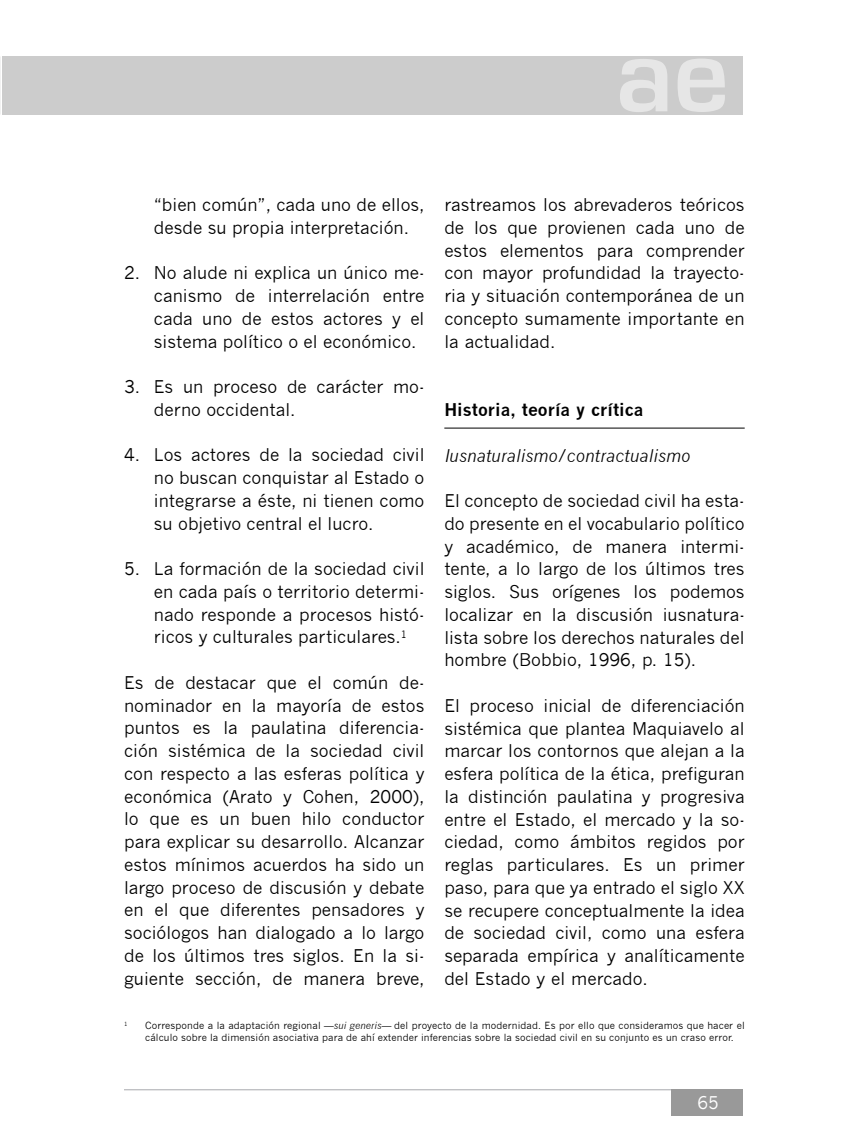
<style>
.page{position:relative;width:844px;height:1141px;background:#fff}
.page>*{position:absolute;margin:0;border:0;box-sizing:border-box;transform-origin:0 0}
.t1{font:17.15px/22.8px "News Gothic";color:#000;text-align:justify}
.t2{font:italic 17.15px "News Gothic";color:#000}
.t3{font:700 17.15px "News Gothic";color:#000}
.t4{font:17.15px "News Gothic";color:#fff}
.t5{font:9.62px/11.5px "News Gothic";letter-spacing:.01em;color:#000}
.t6{font:5.6px "News Gothic";color:#000}
.s1{font-style:italic}
</style>
<div class="page">
<div style="left:2px;top:56px;width:740px;height:59px;background:#ccc"></div>
<svg style="left:620px;top:59px;width:47px;height:53px"></svg>
<svg style="left:678px;top:59px;width:46px;height:53px"></svg>
<hr style="left:124px;top:1089px;width:618px;height:1px;background:#a7a9ac">
<div style="left:671px;top:1090px;width:71px;height:26px;background:#999"></div>
<hr style="left:444px;top:428px;width:300px;height:1px;background:#000">
<p class="t1" style="left:154px;top:194px;width:272px">“bien común”, cada uno de ellos, desde su propia interpretación.</p>
<p class="t1" style="left:154px;top:262px;width:272px;text-indent:-30px">2. No alude ni explica un único me&shy;canismo de interrelación entre cada uno de estos actores y el sistema político o el económico.</p>
<p class="t1" style="left:154px;top:376px;width:272px;text-indent:-30px">3. Es un proceso de carácter mo&shy;derno occidental.</p>
<p class="t1" style="left:154px;top:444px;width:272px;text-indent:-30px">4. Los actores de la sociedad civil no buscan conquistar al Estado o integrarse a éste, ni tienen como su objetivo central el lucro.</p>
<p class="t1" style="left:154px;top:558px;width:272px;text-indent:-30px">5. La formación de la sociedad civil en cada país o territorio determi&shy;nado responde a procesos histó&shy;ricos y culturales particulares.<sup>1</sup></p>
<p class="t1" style="left:124px;top:671px;width:302px">Es de destacar que el común de&shy;nominador en la mayoría de estos puntos es la paulatina diferencia&shy;ción sistémica de la sociedad civil con respecto a las esferas política y económica (Arato y Cohen, 2000), lo que es un buen hilo conductor para explicar su desarrollo. Alcanzar estos mínimos acuerdos ha sido un largo proceso de discusión y debate en el que diferentes pensadores y sociólogos han dialogado a lo largo de los últimos tres siglos. En la si&shy;guiente sección, de manera breve,</p>
<p class="t1" style="left:444px;top:194px;width:302px">rastreamos los abrevaderos teóricos de los que provienen cada uno de estos elementos para comprender con mayor profundidad la trayecto&shy;ria y situación contemporánea de un concepto sumamente importante en la actualidad.</p>
<p class="t3" style="left:444px;top:399px;width:201px">Historia, teoría y crítica</p>
<p class="t2" style="left:444px;top:445px;width:248px">Iusnaturalismo/contractualismo</p>
<p class="t1" style="left:444px;top:489px;width:302px">El concepto de sociedad civil ha esta&shy;do presente en el vocabulario político y académico, de manera intermi&shy;tente, a lo largo de los últimos tres siglos. Sus orígenes los podemos localizar en la discusión iusnatura&shy;lista sobre los derechos naturales del hombre (Bobbio, 1996, p. 15).</p>
<p class="t1" style="left:444px;top:694px;width:302px">El proceso inicial de diferenciación sistémica que plantea Maquiavelo al marcar los contornos que alejan a la esfera política de la ética, prefiguran la distinción paulatina y progresiva entre el Estado, el mercado y la so&shy;ciedad, como ámbitos regidos por reglas particulares. Es un primer paso, para que ya entrado el siglo XX se recupere conceptualmente la idea de sociedad civil, como una esfera separada empírica y analíticamente del Estado y el mercado.</p>
<p class="t6" style="left:124px;top:1021px;width:5px">1</p>
<p class="t5" style="left:145px;top:1020px;width:601px">Corresponde a la adaptación regional —<span class="s1">sui generis—</span> del proyecto de la modernidad. Es por ello que consideramos que hacer el cálculo sobre la dimensión asociativa para de ahí extender inferencias sobre la sociedad civil en su conjunto es un craso error.</p>
<p class="t4" style="left:697px;top:1093px;width:23px">65</p>
</div>
